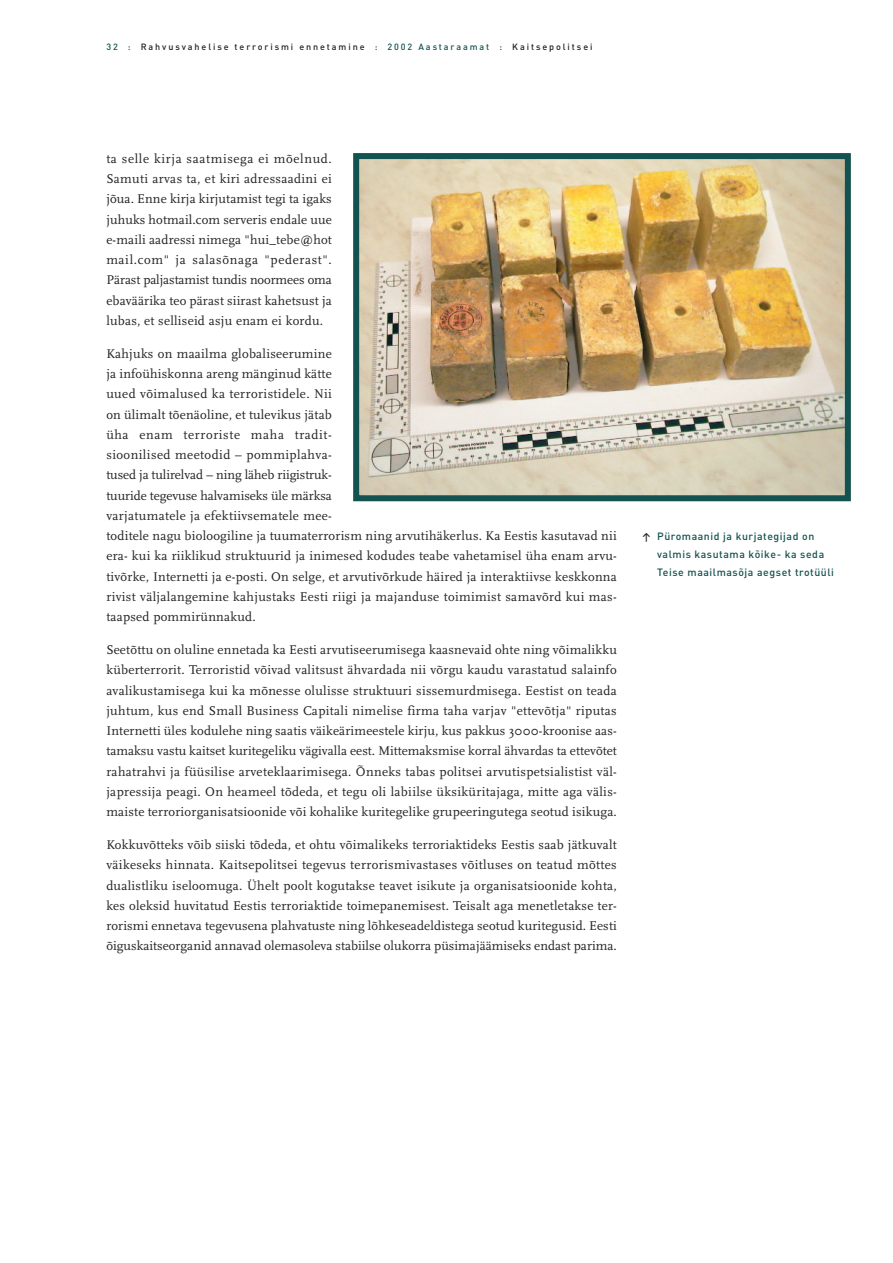
<style>
.page{position:relative;width:893px;height:1263px;background:#fff}
.page>*{position:absolute;margin:0;border:0;box-sizing:border-box;transform-origin:0 0}
.t1{font:13.2px/20.2px "Scala";letter-spacing:.02em;color:#231f20;text-align:justify}
.t2{font:500 10.5px/18px "DIN";letter-spacing:.055em;color:#125250}
.t3{font:500 9px "DIN";letter-spacing:.215em;color:#231f20}
.s1{color:#125250}
.s2{font-family:"Info Text Medium Caps";font-weight:400;color:#231f20}
</style>
<div class="page">
<img style="left:360px;top:160px;width:483px;height:334px">
<div style="left:353px;top:153px;width:497px;height:348px;border:6px solid #125250"></div>
<p class="t3" style="left:106px;top:43px;width:487px"><span class="s1">32 :</span> Rahvusvahelise terrorismi ennetamine <span class="s1">: 2002 Aastaraamat :</span> Kaitsepolitsei</p>
<p class="t1" style="left:106px;top:149px;width:227px">ta selle kirja saatmisega ei mõelnud.<br>Samuti arvas ta, et kiri adressaadini ei jõua. Enne kirja kirjutamist tegi ta igaks juhuks hotmail.com serveris endale uue e-maili aadressi nimega "hui_tebe@hot mail.com" ja salasõnaga "pederast".<br>Pärast paljastamist tundis noormees oma ebaväärika teo pärast siirast kahetsust ja lubas, et selliseid asju enam ei kordu.</p>
<p class="t1" style="left:106px;top:344px;width:512px;text-align:left">Kahjuks on maailma globaliseerumine<br>ja infoühiskonna areng mänginud kätte<br>uued võimalused ka terroristidele. Nii<br>on ülimalt tõenäoline, et tulevikus jätab<br>üha enam terroriste maha tradit-<br>sioonilised meetodid – pommiplahva-<br>tused ja tulirelvad – ning läheb riigistruk-<br>tuuride tegevuse halvamiseks üle märksa<br>varjatumatele ja efektiivsematele mee-<br>toditele nagu bioloogiline ja tuumaterrorism ning arvutihäkerlus. Ka Eestis kasutavad nii era- kui ka riiklikud struktuurid ja inimesed kodudes teabe vahetamisel üha enam arvu&shy;tivõrke, Internetti ja e-posti. On selge, et arvutivõrkude häired ja interaktiivse keskkonna rivist väljalangemine kahjustaks Eesti riigi ja majanduse toimimist samavõrd kui mas&shy;taapsed pommirünnakud.</p>
<p class="t1" style="left:106px;top:641px;width:512px">Seetõttu on oluline ennetada ka Eesti arvutiseerumisega kaasnevaid ohte ning võimalikku küberterrorit. Terroristid võivad valitsust ähvardada nii võrgu kaudu varastatud salainfo avalikustamisega kui ka mõnesse olulisse struktuuri sissemurdmisega. Eestist on teada juhtum, kus end Small Business Capitali nimelise firma taha varjav "ettevõtja" riputas Internetti üles kodulehe ning saatis väikeärimeestele kirju, kus pakkus 3000-kroonise aas&shy;tamaksu vastu kaitset kuritegeliku vägivalla eest. Mittemaksmise korral ähvardas ta ettevõtet rahatrahvi ja füüsilise arveteklaarimisega. Õnneks tabas politsei arvutispetsialistist väl&shy;japressija peagi. On heameel tõdeda, et tegu oli labiilse üksiküritajaga, mitte aga välis&shy;maiste terroriorganisatsioonide või kohalike kuritegelike grupeeringutega seotud isikuga.</p>
<p class="t1" style="left:106px;top:836px;width:512px">Kokkuvõtteks võib siiski tõdeda, et ohtu võimalikeks terroriaktideks Eestis saab jätkuvalt väikeseks hinnata. Kaitsepolitsei tegevus terrorismivastases võitluses on teatud mõttes dualistliku iseloomuga. Ühelt poolt kogutakse teavet isikute ja organisatsioonide kohta, kes oleksid huvitatud Eestis terroriaktide toimepanemisest. Teisalt aga menetletakse ter&shy;rorismi ennetava tegevusena plahvatuste ning lõhkeseadeldistega seotud kuritegusid. Eesti õiguskaitseorganid annavad olemasoleva stabiilse olukorra püsimajäämiseks endast parima.</p>
<p class="t2" style="left:657px;top:528px;width:178px;text-indent:-15px"><span class="s2">≥</span> Püromaanid ja kurjategijad on valmis kasutama kõike- ka seda<br>Teise maailmasõja aegset trotüüli</p>
</div>
